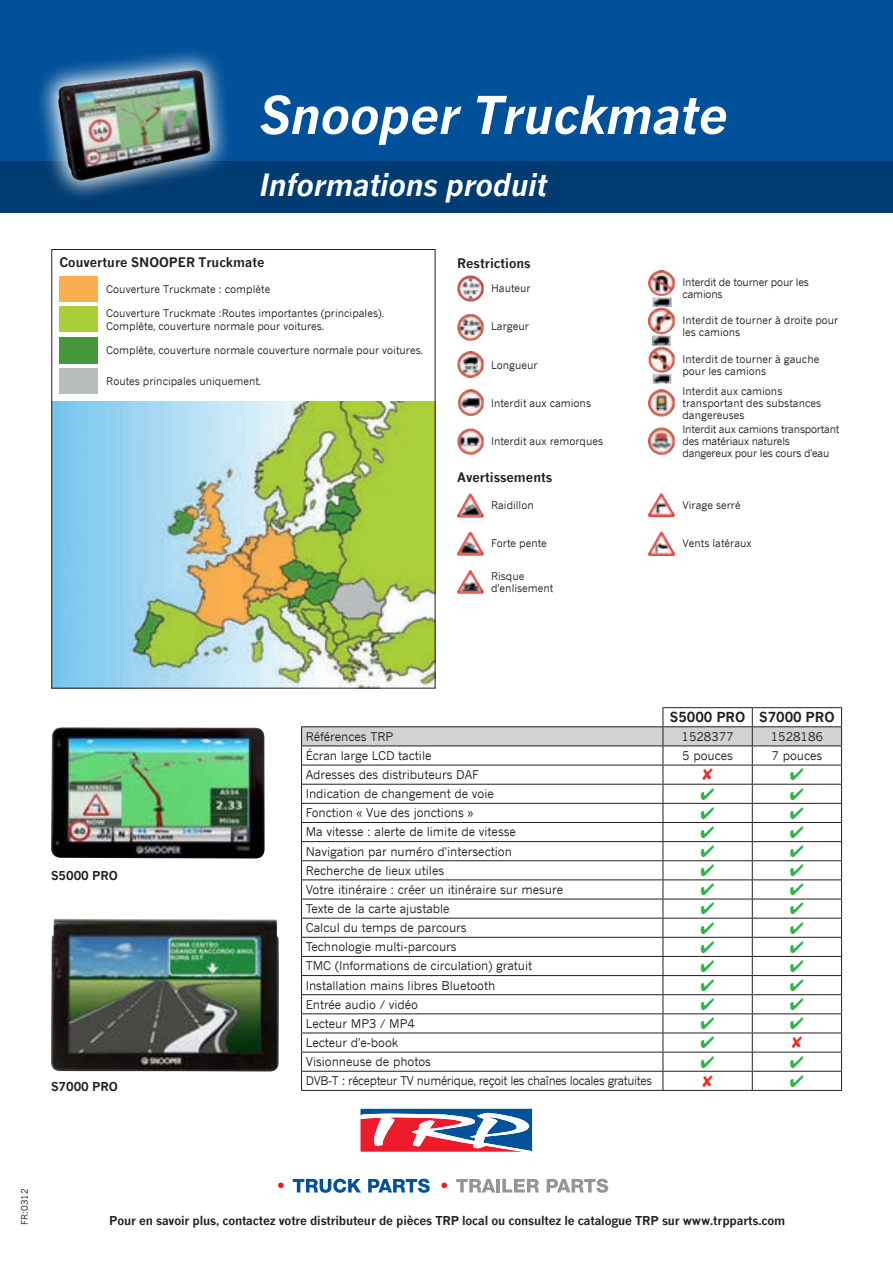
<style>
.page{position:relative;width:893px;height:1263px;background:#fff}
.page>*{position:absolute;margin:0;border:0;box-sizing:border-box;transform-origin:0 0}
.Normaal{font:italic 700 51px "News Gothic WGL";letter-spacing:-.01em;color:#fff}
.t1{font:italic 700 30px "News Gothic WGL";letter-spacing:-.01em;color:#fff}
.t2{font:700 13.5px "News Gothic WGL";letter-spacing:-.005em;color:#231f20}
.t3{font:700 12.9px "News Gothic WGL";color:#231f20}
.t4{font:12px "News Gothic WGL";letter-spacing:-.005em;color:#231f20}
.t5{font:700 12px "News Gothic WGL";letter-spacing:-.015em;color:#231f20}
.t6{font:12px "News Gothic WGL";letter-spacing:-.03em;color:#231f20}
.t7{font:10.5px/12px "News Gothic WGL";color:#231f20}
.t8{font:10.5px/12px "News Gothic WGL";letter-spacing:-.02em;color:#231f20}
.platte_tekst{font:9px "News Gothic WGL";color:#231f20}
</style>
<div class="page">
<div style="left:0;top:0;width:893px;height:213px;background:#01519a"></div>
<div style="left:0;top:162px;width:893px;height:51px;background:#003b71"></div>
<svg style="left:17px;top:52px;width:233px;height:145px"></svg>
<img style="left:58px;top:70px;width:154px;height:111px">
<img style="left:51px;top:727px;width:214px;height:131px">
<img style="left:51px;top:918px;width:228px;height:153px">
<img style="left:53px;top:402px;width:380px;height:284px">
<div style="left:357px;top:1105px;width:179px;height:50px;background:linear-gradient(to right,#fff,#fff)"></div>
<svg style="left:360px;top:1109px;width:172px;height:43px"></svg>
<svg style="left:278px;top:1182px;width:6px;height:6px"></svg>
<svg style="left:293px;top:1179px;width:68px;height:14px"></svg>
<svg style="left:368px;top:1179px;width:62px;height:14px"></svg>
<svg style="left:441px;top:1182px;width:6px;height:6px"></svg>
<svg style="left:456px;top:1179px;width:39px;height:13px"></svg>
<hr style="left:496px;top:1179px;width:4px;height:13px;background:#939598">
<svg style="left:502px;top:1179px;width:37px;height:13px"></svg>
<svg style="left:547px;top:1179px;width:61px;height:14px"></svg>
<hr style="left:663px;top:707px;width:89px;height:1px;background:#231f20">
<hr style="left:752px;top:707px;width:90px;height:1px;background:#231f20">
<hr style="left:301px;top:1090px;width:362px;height:1px;background:#231f20">
<hr style="left:663px;top:1090px;width:89px;height:1px;background:#231f20">
<hr style="left:752px;top:1090px;width:90px;height:1px;background:#231f20">
<img style="left:457px;top:275px;width:27px;height:27px">
<img style="left:648px;top:270px;width:27px;height:114px">
<img style="left:457px;top:313px;width:27px;height:27px">
<img style="left:457px;top:352px;width:27px;height:26px">
<img style="left:457px;top:390px;width:27px;height:26px">
<img style="left:648px;top:390px;width:27px;height:26px">
<img style="left:457px;top:428px;width:27px;height:27px">
<img style="left:648px;top:428px;width:27px;height:27px">
<img style="left:457px;top:493px;width:27px;height:24px">
<img style="left:648px;top:494px;width:27px;height:23px">
<img style="left:457px;top:531px;width:27px;height:25px">
<img style="left:648px;top:532px;width:27px;height:23px">
<img style="left:457px;top:570px;width:26px;height:23px">
<div style="left:60px;top:277px;width:38px;height:25px;background:#f9af4d"></div>
<div style="left:60px;top:307px;width:38px;height:25px;background:#a8ce38"></div>
<div style="left:60px;top:337px;width:38px;height:27px;background:#44973a"></div>
<div style="left:60px;top:368px;width:38px;height:26px;background:#babdbd"></div>
<svg style="left:301px;top:708px;width:541px;height:382px"></svg>
<p class="Normaal" style="left:259px;top:73px;width:470px">Snooper Truckmate</p>
<p class="Normaal" style="left:259px;top:73px;width:382px">The right choice</p>
<p class="t1" style="left:259px;top:160px;width:289px">Informations produit</p>
<p class="t3" style="left:60px;top:252px;width:206px">Couverture SNOOPER Truckmate</p>
<p class="t7" style="left:106px;top:283px;width:165px">Couverture Truckmate : complète</p>
<p class="t7" style="left:106px;top:305px;width:279px;line-height:13.5px">Couverture Truckmate :Routes importantes (principales).<br>Complète, couverture normale pour voitures.</p>
<p class="t7" style="left:106px;top:344px;width:318px">Complète, couverture normale couverture normale pour voitures.</p>
<p class="t7" style="left:106px;top:374px;width:157px">Routes principales uniquement.</p>
<p class="t3" style="left:457px;top:252px;width:75px">Restrictions</p>
<p class="t7" style="left:491px;top:282px;width:41px">Hauteur</p>
<p class="t8" style="left:682px;top:276px;width:128px">Interdit de tourner pour les camions</p>
<p class="t7" style="left:491px;top:320px;width:39px">Largeur</p>
<p class="t7" style="left:682px;top:314px;width:157px">Interdit de tourner à droite pour les camions</p>
<p class="t7" style="left:491px;top:358px;width:48px">Longueur</p>
<p class="t7" style="left:682px;top:352px;width:138px">Interdit de tourner à gauche pour les camions</p>
<p class="t7" style="left:491px;top:397px;width:101px">Interdit aux camions</p>
<p class="t7" style="left:682px;top:385px;width:140px">Interdit aux camions transportant des substances dangereuses</p>
<p class="t7" style="left:491px;top:435px;width:114px">Interdit aux remorques</p>
<p class="t8" style="left:682px;top:423px;width:158px">Interdit aux camions transportant des matériaux naturels dangereux pour les cours d'eau</p>
<p class="t3" style="left:457px;top:467px;width:97px">Avertissements</p>
<p class="t7" style="left:491px;top:499px;width:44px">Raidillon</p>
<p class="t7" style="left:682px;top:499px;width:60px">Virage serré</p>
<p class="t7" style="left:491px;top:537px;width:57px">Forte pente</p>
<p class="t7" style="left:682px;top:537px;width:71px">Vents latéraux</p>
<p class="t7" style="left:491px;top:569px;width:35px">Risque</p>
<p class="t7" style="left:491px;top:581px;width:64px">d'enlisement</p>
<p class="t5" style="left:51px;top:866px;width:69px">S5000 PRO</p>
<p class="t5" style="left:51px;top:1076px;width:69px">S7000 PRO</p>
<p class="t2" style="left:670px;top:706px;width:77px">S5000 PRO</p>
<p class="t2" style="left:759px;top:706px;width:77px">S7000 PRO</p>
<p class="t4" style="left:306px;top:727px;width:89px">Références TRP</p>
<p class="t4" style="left:682px;top:727px;width:54px">1528377</p>
<p class="t4" style="left:771px;top:727px;width:54px">1528186</p>
<p class="t4" style="left:306px;top:746px;width:127px">Écran large LCD tactile</p>
<p class="t4" style="left:682px;top:746px;width:52px">5 pouces</p>
<p class="t4" style="left:771px;top:746px;width:52px">7 pouces</p>
<p class="t4" style="left:306px;top:765px;width:175px">Adresses des distributeurs DAF</p>
<p class="t4" style="left:306px;top:784px;width:190px">Indication de changement de voie</p>
<p class="t4" style="left:306px;top:803px;width:169px">Fonction « Vue des jonctions »</p>
<p class="t4" style="left:306px;top:822px;width:212px">Ma vitesse : alerte de limite de vitesse</p>
<p class="t4" style="left:306px;top:842px;width:208px">Navigation par numéro d'intersection</p>
<p class="t4" style="left:306px;top:861px;width:140px">Recherche de lieux utiles</p>
<p class="t4" style="left:306px;top:880px;width:259px">Votre itinéraire : créer un itinéraire sur mesure</p>
<p class="t4" style="left:306px;top:899px;width:145px">Texte de la carte ajustable</p>
<p class="t4" style="left:306px;top:918px;width:162px">Calcul du temps de parcours</p>
<p class="t4" style="left:306px;top:937px;width:152px">Technologie multi-parcours</p>
<p class="t4" style="left:306px;top:956px;width:228px">TMC (Informations de circulation) gratuit</p>
<p class="t4" style="left:306px;top:975px;width:191px">Installation mains libres Bluetooth</p>
<p class="t4" style="left:306px;top:995px;width:114px">Entrée audio / vidéo</p>
<p class="t4" style="left:306px;top:1014px;width:111px">Lecteur MP3 / MP4</p>
<p class="t4" style="left:306px;top:1033px;width:94px">Lecteur d'e-book</p>
<p class="t4" style="left:306px;top:1052px;width:127px">Visionneuse de photos</p>
<p class="t6" style="left:306px;top:1071px;width:348px">DVB-T : récepteur TV numérique, reçoit les chaînes locales gratuites</p>
<p class="platte_tekst" style="left:17px;top:1225px;width:38px;rotate:-90deg">FR:0312</p>
<p class="t5" style="left:109px;top:1210px;width:678px">Pour en savoir plus, contactez votre distributeur de pièces TRP local ou consultez le catalogue TRP sur www.trpparts.com</p>
</div>
